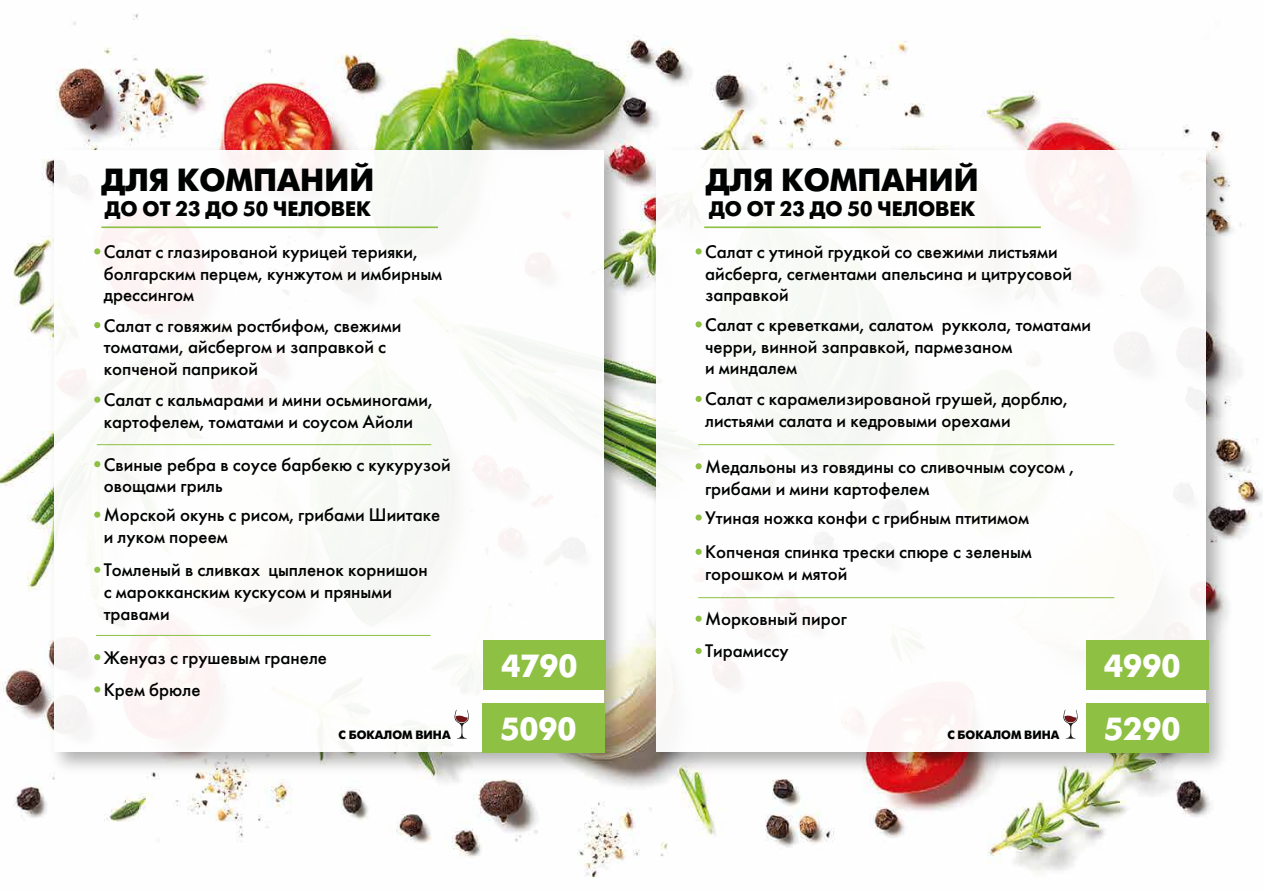
<style>
.page{position:relative;width:1263px;height:893px;background:#fff}
.page>*{position:absolute;margin:0;border:0;box-sizing:border-box;transform-origin:0 0}
.t1{font:700 31.95px "Futura Futuris C";color:#000101}
.t2{font:700 31.95px "Futura Futuris C";color:#fff}
.t3{font:700 21px "Futura Futuris C";color:#000101}
.t4{font:18.15px/21.8px "Futura Futuris C";color:#000101}
.t5{font:700 12px "Futura Futuris C";color:#000101}
</style>
<div class="page">
<img style="left:201px;top:27px;width:1062px;height:851px">
<img style="left:0;top:13px;width:201px;height:829px">
<img style="left:647px;top:140px;width:587px;height:640px">
<div style="left:657px;top:150px;width:549px;height:602px;background:#fff"></div>
<div style="left:695px;top:248px;width:7px;height:6px;background:#8ec043;border-radius:50%"></div>
<div style="left:695px;top:321px;width:7px;height:6px;background:#8ec043;border-radius:50%"></div>
<svg style="left:695px;top:514px;width:7px;height:7px"></svg>
<div style="left:695px;top:549px;width:7px;height:6px;background:#8ec043;border-radius:50%"></div>
<div style="left:695px;top:616px;width:7px;height:6px;background:#8ec043;border-radius:50%"></div>
<div style="left:695px;top:648px;width:7px;height:6px;background:#8ec043;border-radius:50%"></div>
<div style="left:695px;top:396px;width:7px;height:6px;background:#8ec043;border-radius:50%"></div>
<div style="left:695px;top:463px;width:7px;height:6px;background:#8ec043;border-radius:50%"></div>
<div style="left:1086px;top:703px;width:122px;height:50px;background:#8ec043"></div>
<div style="left:1086px;top:640px;width:122px;height:50px;background:#8ec043"></div>
<hr style="left:698px;top:444px;width:416px;height:1px;background:#8ec044">
<hr style="left:698px;top:597px;width:416px;height:1px;background:#8ec044">
<hr style="left:704px;top:226px;width:337px;height:2px;background:#8ec044">
<svg style="left:1063px;top:710px;width:14px;height:29px"></svg>
<img style="left:45px;top:140px;width:587px;height:640px">
<div style="left:55px;top:150px;width:549px;height:602px;background:#fff"></div>
<div style="left:483px;top:640px;width:122px;height:50px;background:#8ec043"></div>
<svg style="left:94px;top:248px;width:6px;height:6px"></svg>
<svg style="left:94px;top:322px;width:6px;height:6px"></svg>
<svg style="left:94px;top:512px;width:6px;height:6px"></svg>
<svg style="left:94px;top:567px;width:6px;height:6px"></svg>
<svg style="left:94px;top:654px;width:6px;height:6px"></svg>
<svg style="left:94px;top:686px;width:6px;height:6px"></svg>
<svg style="left:94px;top:397px;width:6px;height:6px"></svg>
<svg style="left:94px;top:461px;width:6px;height:6px"></svg>
<div style="left:482px;top:703px;width:122px;height:50px;background:#8ec043"></div>
<hr style="left:97px;top:444px;width:334px;height:1px;background:#8ec044">
<hr style="left:96px;top:635px;width:334px;height:1px;background:#8ec044">
<hr style="left:101px;top:226px;width:337px;height:2px;background:#8ec044">
<svg style="left:454px;top:710px;width:15px;height:29px"></svg>
<h1 class="t1" style="left:102px;top:162px;width:274px">ДЛЯ КОМПАНИЙ</h1>
<p class="t3" style="left:105px;top:197px;width:268px">ДО ОТ 23 ДО 50 ЧЕЛОВЕК</p>
<p class="t4" style="left:104px;top:241px;width:340px">Салат с глазированой курицей терияки, болгарским перцем, кунжутом и имбирным дрессингом</p>
<p class="t4" style="left:104px;top:314px;width:299px">Салат с говяжим ростбифом, свежими томатами, айсбергом и заправкой с копченой паприкой</p>
<p class="t4" style="left:104px;top:389px;width:331px">Салат с кальмарами и мини осьминогами, картофелем, томатами и соусом Айоли</p>
<p class="t4" style="left:104px;top:454px;width:348px">Свиные ребра в соусе барбекю с кукурузой овощами гриль</p>
<p class="t4" style="left:104px;top:504px;width:338px">Морской окунь с рисом, грибами Шиитаке и луком пореем</p>
<p class="t4" style="left:104px;top:559px;width:325px">Томленый в сливках цыпленок корнишон с марокканским кускусом и пряными травами</p>
<p class="t4" style="left:104px;top:641px;width:225px;line-height:32.2px">Женуаз с грушевым гранеле<br>Крем брюле</p>
<p class="t5" style="left:339px;top:728px;width:114px">С БОКАЛОМ ВИНА</p>
<h1 class="t2" style="left:501px;top:648px;width:78px">4790</h1>
<h1 class="t2" style="left:500px;top:711px;width:78px">5090</h1>
<h1 class="t1" style="left:706px;top:162px;width:274px">ДЛЯ КОМПАНИЙ</h1>
<p class="t3" style="left:709px;top:197px;width:268px">ДО ОТ 23 ДО 50 ЧЕЛОВЕК</p>
<p class="t4" style="left:705px;top:241px;width:369px">Салат с утиной грудкой со свежими листьями айсберга, сегментами апельсина и цитрусовой заправкой</p>
<p class="t4" style="left:705px;top:314px;width:387px">Салат с креветками, салатом руккола, томатами черри, винной заправкой, пармезаном<br>и миндалем</p>
<p class="t4" style="left:705px;top:388px;width:364px">Салат с карамелизированой грушей, дорблю, листьями салата и кедровыми орехами</p>
<p class="t4" style="left:705px;top:456px;width:371px">Медальоны из говядины со сливочным соусом , грибами и мини картофелем</p>
<p class="t4" style="left:705px;top:501px;width:328px;line-height:34.2px">Утиная ножка конфи с грибным птитимом<br>Копченая спинка трески спюре с зеленым</p>
<p class="t4" style="left:705px;top:563px;width:144px">горошком и мятой</p>
<p class="t4" style="left:705px;top:603px;width:143px;line-height:32.2px">Морковный пирог<br>Тирамиссу</p>
<h1 class="t2" style="left:1104px;top:648px;width:78px">4990</h1>
<p class="t5" style="left:947px;top:728px;width:114px">С БОКАЛОМ ВИНА</p>
<h1 class="t2" style="left:1104px;top:711px;width:78px">5290</h1>
</div>
